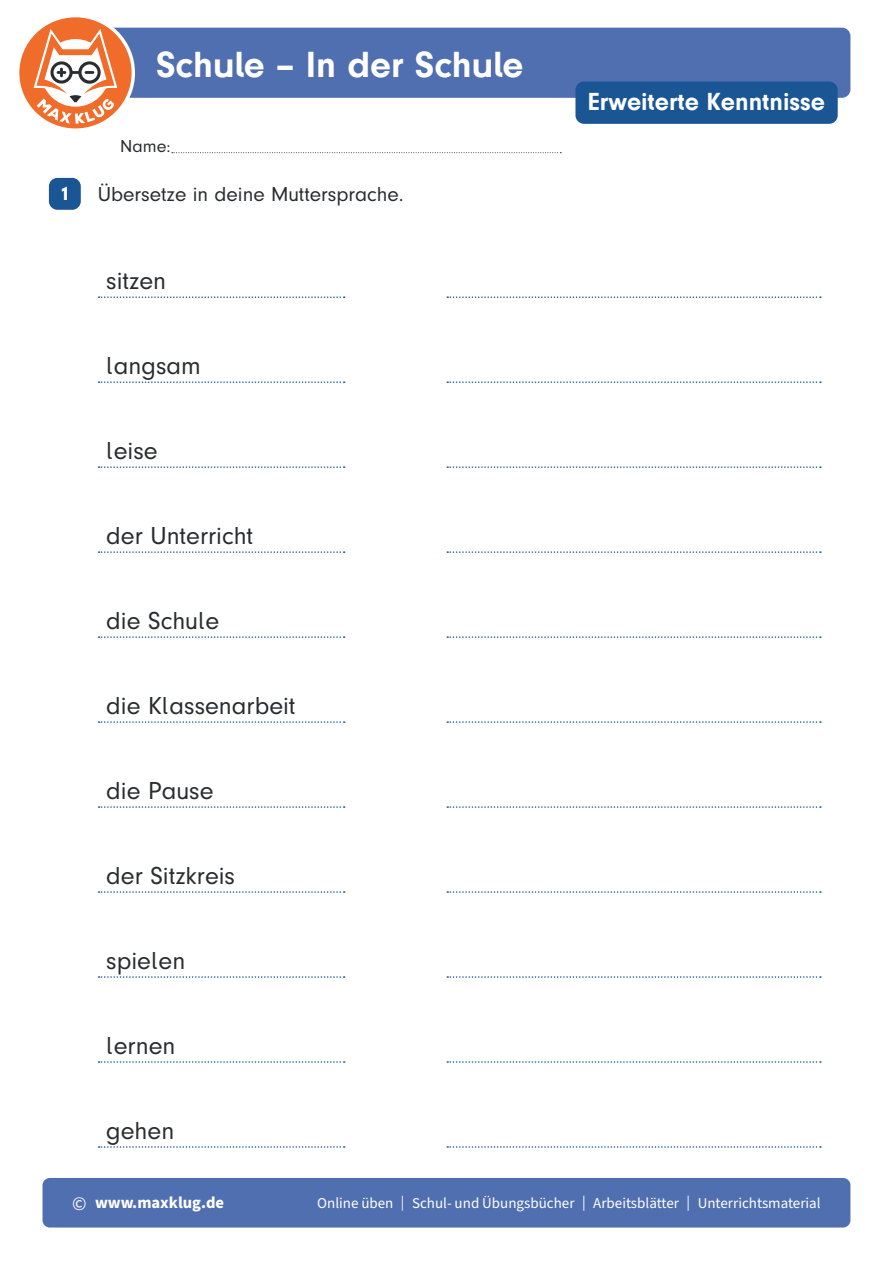
<style>
.page{position:relative;width:893px;height:1263px;background:#fff}
.page>*{position:absolute;margin:0;border:0;box-sizing:border-box;transform-origin:0 0}
.t1{font:700 37.5px "Mk Druckschrift N";color:#fff}
.t2{font:25.5px "Mk Druckschrift N";color:#292c2f}
.t3{font:700 25.5px "Mk Druckschrift N";color:#fff}
.t4{font:21px "Mk Druckschrift N";color:#292c2f}
.t5{font:19.5px "Mk Druckschrift N bl";color:#fff}
.t6{font:18px "Mk Druckschrift N";color:#292c2f}
.t7{font:700 16.5px "Source Sans Pro";color:#fff}
.t8{font:15px "Source Sans Pro";color:#fff}
.s1{font-weight:400;font-size:19.5px}
</style>
<div class="page">
<svg style="left:172px;top:152px;width:389px;height:1px"></svg>
<div style="left:75px;top:28px;width:775px;height:70px;background:#506fb0;border-radius:9px"></div>
<div style="left:43px;top:1178px;width:807px;height:49px;background:#506fb0;border-radius:7px"></div>
<svg style="left:19px;top:17px;width:116px;height:112px"></svg>
<div style="left:575px;top:82px;width:263px;height:42px;background:#1a5594;border-radius:9px"></div>
<div style="left:49px;top:178px;width:32px;height:32px;background:#1a5594;border-radius:9px"></div>
<svg style="left:99px;top:296px;width:246px;height:2px"></svg>
<svg style="left:447px;top:296px;width:374px;height:2px"></svg>
<svg style="left:99px;top:636px;width:246px;height:2px"></svg>
<svg style="left:447px;top:636px;width:374px;height:2px"></svg>
<svg style="left:99px;top:976px;width:246px;height:2px"></svg>
<svg style="left:447px;top:976px;width:374px;height:2px"></svg>
<svg style="left:99px;top:466px;width:246px;height:2px"></svg>
<svg style="left:447px;top:466px;width:374px;height:2px"></svg>
<svg style="left:99px;top:806px;width:246px;height:2px"></svg>
<svg style="left:447px;top:806px;width:374px;height:2px"></svg>
<svg style="left:99px;top:1146px;width:246px;height:2px"></svg>
<svg style="left:447px;top:1146px;width:374px;height:2px"></svg>
<svg style="left:99px;top:381px;width:246px;height:2px"></svg>
<svg style="left:447px;top:381px;width:374px;height:2px"></svg>
<svg style="left:99px;top:721px;width:246px;height:2px"></svg>
<svg style="left:447px;top:721px;width:374px;height:2px"></svg>
<svg style="left:99px;top:1061px;width:246px;height:2px"></svg>
<svg style="left:447px;top:1061px;width:374px;height:2px"></svg>
<svg style="left:99px;top:551px;width:246px;height:2px"></svg>
<svg style="left:447px;top:551px;width:374px;height:2px"></svg>
<svg style="left:99px;top:891px;width:246px;height:2px"></svg>
<svg style="left:447px;top:891px;width:374px;height:2px"></svg>
<p class="t1" style="left:156px;top:43px;width:369px">Schule – In der Schule</p>
<p class="t6" style="left:120px;top:136px;width:52px">Name:</p>
<p class="t5" style="left:60px;top:183px;width:11px">1</p>
<p class="t4" style="left:98px;top:183px;width:307px">Übersetze in deine Muttersprache.</p>
<p class="t2" style="left:106px;top:267px;width:61px">sitzen</p>
<p class="t2" style="left:106px;top:352px;width:96px">langsam</p>
<p class="t2" style="left:106px;top:437px;width:53px">leise</p>
<p class="t2" style="left:106px;top:522px;width:148px">der Unterricht</p>
<p class="t2" style="left:106px;top:607px;width:115px">die Schule</p>
<p class="t2" style="left:106px;top:692px;width:191px">die Klassenarbeit</p>
<p class="t2" style="left:106px;top:777px;width:109px">die Pause</p>
<p class="t2" style="left:106px;top:862px;width:130px">der Sitzkreis</p>
<p class="t2" style="left:106px;top:947px;width:81px">spielen</p>
<p class="t2" style="left:106px;top:1032px;width:71px">lernen</p>
<p class="t2" style="left:106px;top:1117px;width:70px">gehen</p>
<p class="t3" style="left:588px;top:88px;width:238px">Erweiterte Kenntnisse</p>
<p class="t7" style="left:72px;top:1191px;width:153px"><span class="s1">©</span> www.maxklug.de</p>
<p class="t8" style="left:317px;top:1193px;width:505px">Online üben | Schul- und Übungsbücher | Arbeitsblätter | Unterrichtsmaterial</p>
</div>
